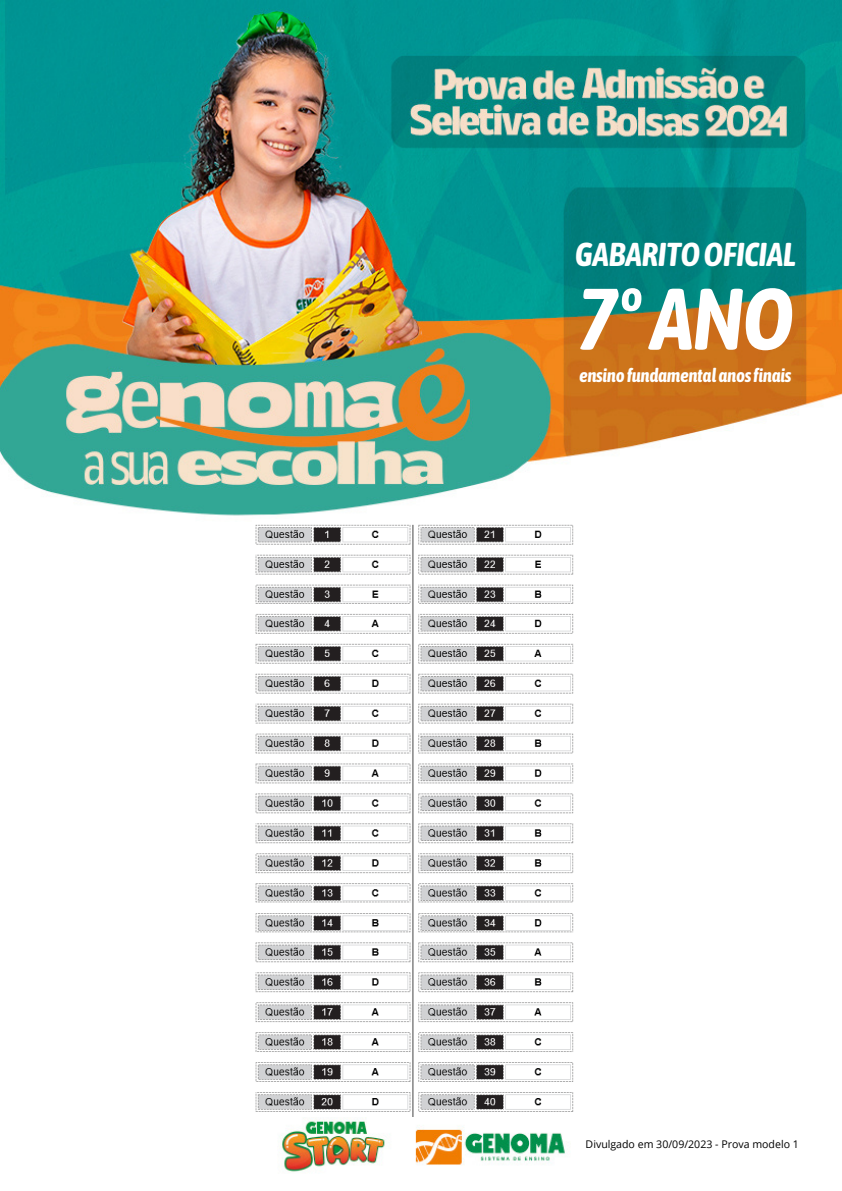
<style>
.page{position:relative;width:842px;height:1191px;background:#fff}
.page>*{position:absolute;margin:0;border:0;box-sizing:border-box;transform-origin:0 0}
.t1{font:italic 700 86.8px "Asap Condensed";letter-spacing:-.02em;color:#fff}
.t2{font:italic 700 33px "Asap Condensed";letter-spacing:-.02em;color:#fff}
.t3{font:italic 700 19px "Asap Condensed";letter-spacing:-.02em;color:#fff}
.t4{font:10.6px "Open Sans";color:#000}
</style>
<div class="page">
<img style="left:0;top:0;width:842px;height:1172px">
<img style="left:253px;top:519px;width:326px;height:597px">
<p class="t2" style="left:575px;top:235px;width:223px">GABARITOOFICIAL</p>
<p class="t1" style="left:578px;top:268px;width:218px">7ºANO</p>
<p class="t3" style="left:579px;top:364px;width:214px">ensinofundamentalanosfinais</p>
<p class="t4" style="left:586px;top:1136px;width:215px">Divulgado em 30/09/2023 - Prova modelo 1</p>
</div>
